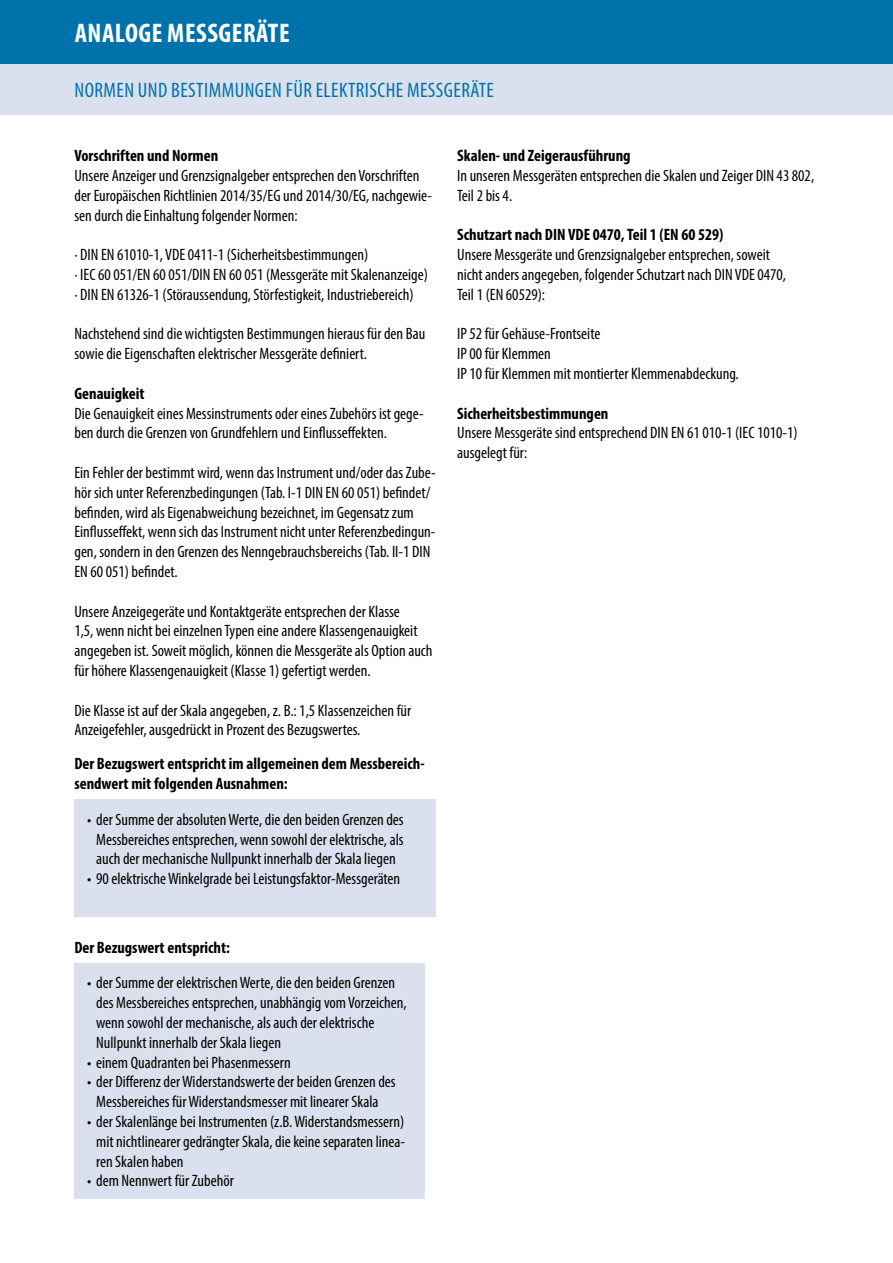
<style>
.page{position:relative;width:893px;height:1263px;background:#fff}
.page>*{position:absolute;margin:0;border:0;box-sizing:border-box;transform-origin:0 0}
.t1{font:700 condensed 27px "Myriad Pro";letter-spacing:.02em;color:#fff}
.t2{font:condensed 21px "Myriad Pro";letter-spacing:.02em;color:#0072ab}
.t3{font:condensed 16.5px/19.8px "Myriad Pro";color:#000}
.t4{font:700 condensed 16.5px/19.8px "Myriad Pro";color:#000}
</style>
<div class="page">
<div style="left:0;top:64px;width:893px;height:51px;background:#dae0ed"></div>
<div style="left:0;top:0;width:893px;height:64px;background:#0072ab"></div>
<div style="left:74px;top:799px;width:362px;height:118px;background:#dae0ed"></div>
<div style="left:74px;top:963px;width:351px;height:236px;background:#dae0ed"></div>
<h1 class="t1" style="left:75px;top:16px;width:216px">ANALOGE MESSGERÄTE</h1>
<p class="t2" style="left:75px;top:78px;width:421px">NORMEN UND BESTIMMUNGEN FÜR ELEKTRISCHE MESSGERÄTE</p>
<p class="t4" style="left:74px;top:145px;width:145px">Vorschriften und Normen</p>
<p class="t3" style="left:74px;top:165px;width:359px">Unsere Anzeiger und Grenzsignalgeber entsprechen den Vorschriften der Europäischen Richtlinien 2014/35/EG und 2014/30/EG, nachgewie&shy;sen durch die Einhaltung folgender Normen:</p>
<p class="t3" style="left:74px;top:245px;width:355px">· DIN EN 61010-1, VDE 0411-1 (Sicherheitsbestimmungen)<br>· IEC 60 051/EN 60 051/DIN EN 60 051 (Messgeräte mit Skalenanzeige) · DIN EN 61326-1 (Störaussendung, Störfestigkeit, Industriebereich)</p>
<p class="t3" style="left:74px;top:324px;width:353px">Nachstehend sind die wichtigsten Bestimmungen hieraus für den Bau sowie die Eigenschaften elektrischer Messgeräte definiert.</p>
<p class="t4" style="left:74px;top:383px;width:72px">Genauigkeit</p>
<p class="t3" style="left:74px;top:403px;width:351px">Die Genauigkeit eines Messinstruments oder eines Zubehörs ist gege&shy;ben durch die Grenzen von Grundfehlern und Einflusseffekten.</p>
<p class="t3" style="left:74px;top:462px;width:363px">Ein Fehler der bestimmt wird, wenn das Instrument und/oder das Zube&shy;hör sich unter Referenzbedingungen (Tab. I-1 DIN EN 60 051) befindet/ befinden, wird als Eigenabweichung bezeichnet, im Gegensatz zum Einflusseffekt, wenn sich das Instrument nicht unter Referenzbedingun&shy;gen, sondern in den Grenzen des Nenngebrauchsbereichs (Tab. II-1 DIN EN 60 051) befindet.</p>
<p class="t3" style="left:74px;top:601px;width:360px">Unsere Anzeigegeräte und Kontaktgeräte entsprechen der Klasse<br>1,5, wenn nicht bei einzelnen Typen eine andere Klassengenauigkeit angegeben ist. Soweit möglich, können die Messgeräte als Option auch für höhere Klassengenauigkeit (Klasse 1) gefertigt werden.</p>
<p class="t3" style="left:74px;top:700px;width:338px">Die Klasse ist auf der Skala angegeben, z. B.: 1,5 Klassenzeichen für<br>Anzeigefehler, ausgedrückt in Prozent des Bezugswertes.</p>
<p class="t4" style="left:74px;top:753px;width:352px">Der Bezugswert entspricht im allgemeinen dem Messbereich&shy;sendwert mit folgenden Ausnahmen:</p>
<p class="t3" style="left:87px;top:809px;width:318px;text-align:center">• der Summe der absoluten Werte, die den beiden Grenzen des<br>Messbereiches entsprechen, wenn sowohl der elektrische, als auch der mechanische Nullpunkt innerhalb der Skala liegen</p>
<p class="t3" style="left:87px;top:868px;width:315px">• 90 elektrische Winkelgrade bei Leistungsfaktor-Messgeräten</p>
<p class="t4" style="left:74px;top:937px;width:157px">Der Bezugswert entspricht:</p>
<p class="t3" style="left:96px;top:973px;width:312px;text-indent:-9px">• der Summe der elektrischen Werte, die den beiden Grenzen des Messbereiches entsprechen, unabhängig vom Vorzeichen, wenn sowohl der mechanische, als auch der elektrische Nullpunkt innerhalb der Skala liegen</p>
<p class="t3" style="left:87px;top:1052px;width:205px">• einem Quadranten bei Phasenmessern</p>
<p class="t3" style="left:87px;top:1072px;width:310px;text-align:center">• der Differenz der Widerstandswerte der beiden Grenzen des<br>Messbereiches für Widerstandsmesser mit linearer Skala</p>
<p class="t3" style="left:96px;top:1111px;width:311px;text-align:justify;text-indent:-9px">• der Skalenlänge bei Instrumenten (z.B. Widerstandsmessern) mit nichtlinearer gedrängter Skala, die keine separaten linea&shy;ren Skalen haben</p>
<p class="t3" style="left:87px;top:1171px;width:148px">• dem Nennwert für Zubehör</p>
<p class="t4" style="left:457px;top:145px;width:175px">Skalen- und Zeigerausführung</p>
<p class="t3" style="left:457px;top:165px;width:359px">In unseren Messgeräten entsprechen die Skalen und Zeiger DIN 43 802,<br>Teil 2 bis 4.</p>
<p class="t4" style="left:457px;top:225px;width:268px">Schutzart nach DIN VDE 0470, Teil 1 (EN 60 529)</p>
<p class="t3" style="left:457px;top:245px;width:330px">Unsere Messgeräte und Grenzsignalgeber entsprechen, soweit nicht anders angegeben, folgender Schutzart nach DIN VDE 0470,<br>Teil 1 (EN 60529):</p>
<p class="t3" style="left:457px;top:324px;width:283px">IP 52 für Gehäuse-Frontseite<br>IP 00 für Klemmen<br>IP 10 für Klemmen mit montierter Klemmenabdeckung.</p>
<p class="t4" style="left:457px;top:403px;width:153px">Sicherheitsbestimmungen</p>
<p class="t3" style="left:457px;top:423px;width:342px">Unsere Messgeräte sind entsprechend DIN EN 61 010-1 (IEC 1010-1) ausgelegt für:</p>
</div>
